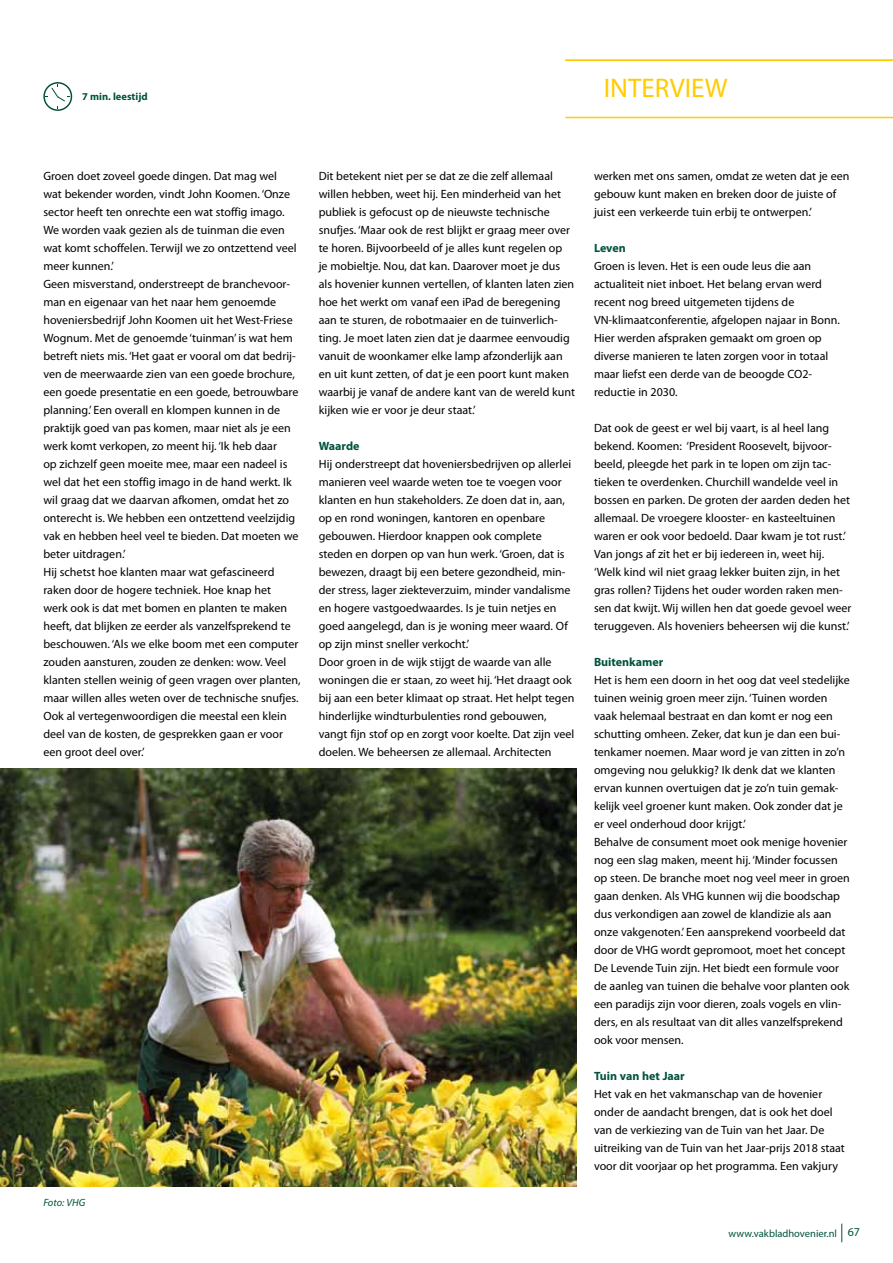
<style>
.page{position:relative;width:893px;height:1263px;background:#fff}
.page>*{position:absolute;margin:0;border:0;box-sizing:border-box;transform-origin:0 0}
.t1{font:27px "Myriad Pro";color:#fc0}
.t2{font:12px/18px "Myriad Pro";color:#000}
.t3{font:700 12px "Myriad Pro";color:#00533d}
.t4{font:10.5px "Myriad Pro";color:#00533d}
.t5{font:700 10.5px "Myriad Pro";color:#00533d}
.t6{font:italic 10.5px "Myriad Pro";color:#00533d}
.s1{font-size:12px}
</style>
<div class="page">
<svg style="left:841px;top:1223px;width:1px;height:19px"></svg>
<hr style="left:565px;top:117px;width:328px;height:1px;background:#fc0">
<hr style="left:565px;top:60px;width:328px;height:1px;background:#fc0">
<svg style="left:43px;top:82px;width:29px;height:29px"></svg>
<img style="left:0;top:768px;width:576px;height:418px">
<p class="t5" style="left:82px;top:90px;width:67px">7 min. leestijd</p>
<h1 class="t1" style="left:604px;top:71px;width:125px">INTERVIEW</h1>
<p class="t2" style="left:43px;top:167px;width:259px">Groen doet zoveel goede dingen. Dat mag wel<br>wat bekender worden, vindt John Koomen. ‘Onze sector heeft ten onrechte een wat stoffig imago.<br>We worden vaak gezien als de tuinman die even wat komt schoffelen. Terwijl we zo ontzettend veel meer kunnen.’<br>Geen misverstand, onderstreept de branchevoor&shy;man en eigenaar van het naar hem genoemde hoveniersbedrijf John Koomen uit het West-Friese Wognum. Met de genoemde ‘tuinman’ is wat hem betreft niets mis. ‘Het gaat er vooral om dat bedrij&shy;ven de meerwaarde zien van een goede brochure, een goede presentatie en een goede, betrouwbare planning.’ Een overall en klompen kunnen in de praktijk goed van pas komen, maar niet als je een werk komt verkopen, zo meent hij. ‘Ik heb daar<br>op zichzelf geen moeite mee, maar een nadeel is wel dat het een stoffig imago in de hand werkt. Ik wil graag dat we daarvan afkomen, omdat het zo onterecht is. We hebben een ontzettend veelzijdig vak en hebben heel veel te bieden. Dat moeten we beter uitdragen.’<br>Hij schetst hoe klanten maar wat gefascineerd raken door de hogere techniek. Hoe knap het<br>werk ook is dat met bomen en planten te maken heeft, dat blijken ze eerder als vanzelfsprekend te beschouwen. ‘Als we elke boom met een computer zouden aansturen, zouden ze denken: wow. Veel klanten stellen weinig of geen vragen over planten, maar willen alles weten over de technische snufjes.<br>Ook al vertegenwoordigen die meestal een klein deel van de kosten, de gesprekken gaan er voor een groot deel over.’</p>
<p class="t2" style="left:319px;top:167px;width:258px">Dit betekent niet per se dat ze die zelf allemaal willen hebben, weet hij. Een minderheid van het publiek is gefocust op de nieuwste technische snufjes. ‘Maar ook de rest blijkt er graag meer over te horen. Bijvoorbeeld of je alles kunt regelen op<br>je mobieltje. Nou, dat kan. Daarover moet je dus als hovenier kunnen vertellen, of klanten laten zien hoe het werkt om vanaf een iPad de beregening aan te sturen, de robotmaaier en de tuinverlich&shy;ting. Je moet laten zien dat je daarmee eenvoudig vanuit de woonkamer elke lamp afzonderlijk aan en uit kunt zetten, of dat je een poort kunt maken waarbij je vanaf de andere kant van de wereld kunt kijken wie er voor je deur staat.’</p>
<p class="t3" style="left:319px;top:438px;width:42px">Waarde</p>
<p class="t2" style="left:319px;top:455px;width:257px">Hij onderstreept dat hoveniersbedrijven op allerlei manieren veel waarde weten toe te voegen voor klanten en hun stakeholders. Ze doen dat in, aan, op en rond woningen, kantoren en openbare gebouwen. Hierdoor knappen ook complete steden en dorpen op van hun werk. ‘Groen, dat is bewezen, draagt bij een betere gezondheid, min&shy;der stress, lager ziekteverzuim, minder vandalisme en hogere vastgoedwaardes. Is je tuin netjes en goed aangelegd, dan is je woning meer waard. Of op zijn minst sneller verkocht.’<br>Door groen in de wijk stijgt de waarde van alle woningen die er staan, zo weet hij. ‘Het draagt ook bij aan een beter klimaat op straat. Het helpt tegen hinderlijke windturbulenties rond gebouwen, vangt fijn stof op en zorgt voor koelte. Dat zijn veel doelen. We beheersen ze allemaal. Architecten</p>
<p class="t6" style="left:43px;top:1196px;width:43px">Foto: VHG</p>
<p class="t2" style="left:594px;top:167px;width:257px">werken met ons samen, omdat ze weten dat je een gebouw kunt maken en breken door de juiste of juist een verkeerde tuin erbij te ontwerpen.’</p>
<p class="t3" style="left:594px;top:240px;width:33px">Leven</p>
<p class="t2" style="left:594px;top:257px;width:247px">Groen is leven. Het is een oude leus die aan actualiteit niet inboet. Het belang ervan werd recent nog breed uitgemeten tijdens de VN-klimaatconferentie, afgelopen najaar in Bonn.<br>Hier werden afspraken gemaakt om groen op diverse manieren te laten zorgen voor in totaal maar liefst een derde van de beoogde CO2- reductie in 2030.</p>
<p class="t2" style="left:594px;top:419px;width:259px">Dat ook de geest er wel bij vaart, is al heel lang bekend. Koomen: ‘President Roosevelt, bijvoor&shy;beeld, pleegde het park in te lopen om zijn tac&shy;tieken te overdenken. Churchill wandelde veel in bossen en parken. De groten der aarden deden het allemaal. De vroegere klooster- en kasteeltuinen waren er ook voor bedoeld. Daar kwam je tot rust.’ Van jongs af zit het er bij iedereen in, weet hij. ‘Welk kind wil niet graag lekker buiten zijn, in het gras rollen? Tijdens het ouder worden raken men&shy;sen dat kwijt. Wij willen hen dat goede gevoel weer teruggeven. Als hoveniers beheersen wij die kunst.’</p>
<p class="t3" style="left:594px;top:654px;width:71px">Buitenkamer</p>
<p class="t2" style="left:594px;top:671px;width:257px">Het is hem een doorn in het oog dat veel stedelijke tuinen weinig groen meer zijn. ‘Tuinen worden vaak helemaal bestraat en dan komt er nog een schutting omheen. Zeker, dat kun je dan een bui&shy;tenkamer noemen. Maar word je van zitten in zo’n omgeving nou gelukkig? Ik denk dat we klanten ervan kunnen overtuigen dat je zo’n tuin gemak&shy;kelijk veel groener kunt maken. Ook zonder dat je er veel onderhoud door krijgt.’<br>Behalve de consument moet ook menige hovenier nog een slag maken, meent hij. ‘Minder focussen op steen. De branche moet nog veel meer in groen gaan denken. Als VHG kunnen wij die boodschap dus verkondigen aan zowel de klandizie als aan onze vakgenoten.’ Een aansprekend voorbeeld dat door de VHG wordt gepromoot, moet het concept De Levende Tuin zijn. Het biedt een formule voor de aanleg van tuinen die behalve voor planten ook een paradijs zijn voor dieren, zoals vogels en vlin&shy;ders, en als resultaat van dit alles vanzelfsprekend ook voor mensen.</p>
<p class="t3" style="left:594px;top:1068px;width:92px">Tuin van het Jaar</p>
<p class="t2" style="left:594px;top:1085px;width:252px">Het vak en het vakmanschap van de hovenier onder de aandacht brengen, dat is ook het doel van de verkiezing van de Tuin van het Jaar. De uitreiking van de Tuin van het Jaar-prijs 2018 staat voor dit voorjaar op het programma. Een vakjury</p>
<p class="t4" style="left:729px;top:1227px;width:133px">www.vakbladhovenier.nl <span class="s1">67</span></p>
</div>
